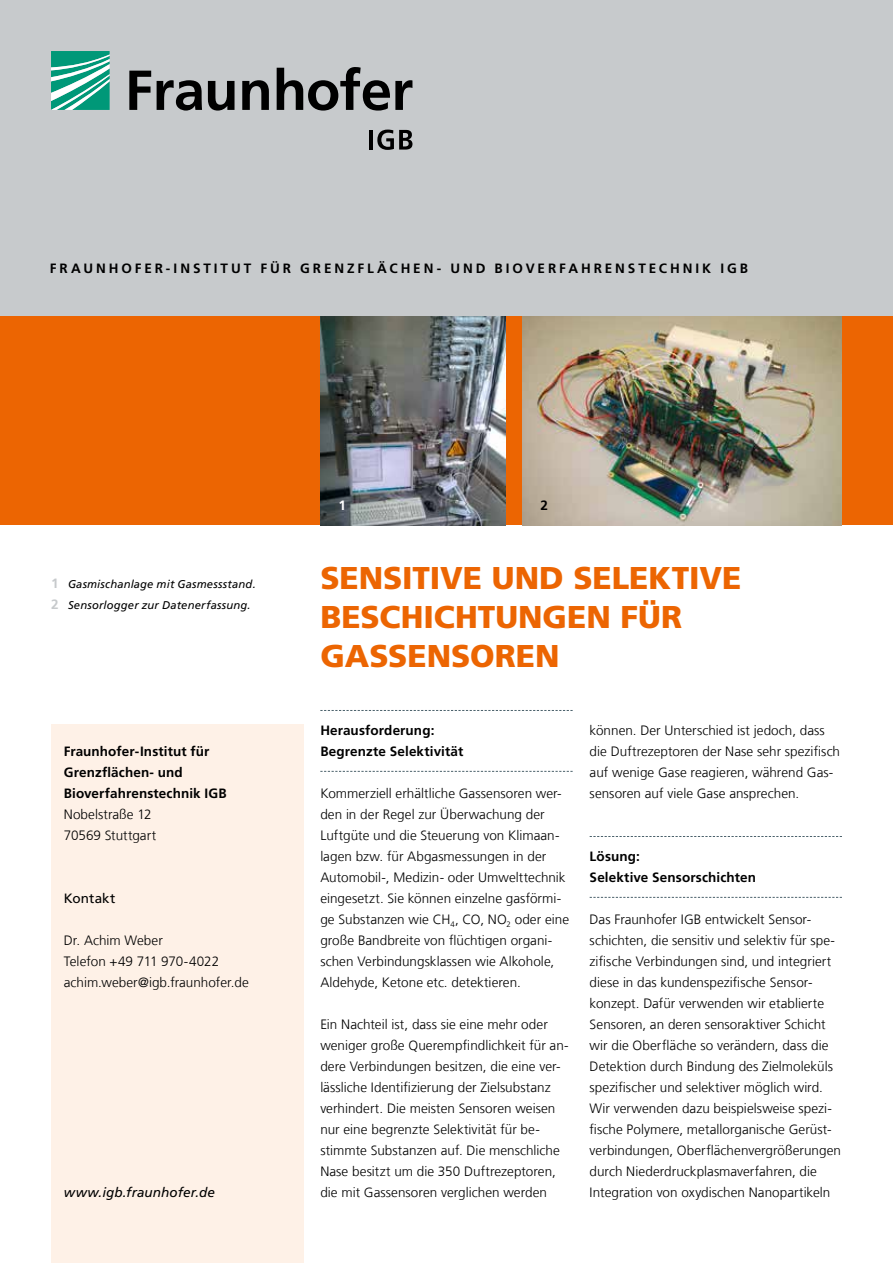
<style>
.page{position:relative;width:893px;height:1263px;background:#fff}
.page>*{position:absolute;margin:0;border:0;box-sizing:border-box;transform-origin:0 0}
.t1{font:900 31.5px/39px "Frutiger LT Com";color:#ec6502}
.t2{font:300 13.5px/21px "Frutiger LT Com";letter-spacing:.005em;color:#000}
.t3{font:700 13.5px/21px "Frutiger LT Com";letter-spacing:.01em;color:#000}
.t4{font:700 13.5px "Frutiger LT Com";letter-spacing:.215em;color:#000}
.t5{font:italic 13.5px "Frutiger LT Com";letter-spacing:.01em;color:#000}
.t6{font:13.5px "Frutiger LT Com";letter-spacing:.01em;color:#000}
.t7{font:700 13.5px "Frutiger LT Com";color:#fff}
.t8{font:italic 11.25px/21px "Frutiger LT Com";letter-spacing:.015em;color:#000}
.s1{font-weight:700;font-style:normal;font-size:13.5px;color:#c7cacc}
</style>
<div class="page">
<div style="left:0;top:315px;width:893px;height:210px;background:#ec6502"></div>
<img style="left:320px;top:315px;width:185px;height:210px">
<img style="left:522px;top:315px;width:320px;height:210px">
<div style="left:0;top:0;width:893px;height:315px;background:#c7cacc"></div>
<svg style="left:320px;top:710px;width:253px;height:1px"></svg>
<svg style="left:320px;top:771px;width:253px;height:1px"></svg>
<svg style="left:590px;top:836px;width:252px;height:1px"></svg>
<svg style="left:590px;top:897px;width:252px;height:1px"></svg>
<div style="left:51px;top:724px;width:252px;height:539px;background:#fef1e7"></div>
<svg style="left:51px;top:51px;width:59px;height:59px;background:#4bb59f"></svg>
<svg style="left:129px;top:67px;width:283px;height:44px"></svg>
<hr style="left:369px;top:130px;width:4px;height:20px;background:#000">
<svg style="left:377px;top:130px;width:35px;height:20px"></svg>
<p class="t4" style="left:50px;top:260px;width:700px">FRAUNHOFER-INSTITUT FÜR GRENZFLÄCHEN- UND BIOVERFAHRENSTECHNIK IGB</p>
<p class="t8" style="left:51px;top:574px;width:206px"><span class="s1">1</span> Gasmischanlage mit Gasmessstand.<br><span class="s1">2</span> Sensorlogger zur Datenerfassung.</p>
<p class="t3" style="left:64px;top:741px;width:164px">Fraunhofer-Institut für<br>Grenzflächen- und<br>Bioverfahrenstechnik IGB</p>
<p class="t2" style="left:64px;top:804px;width:94px">Nobelstraße 12<br>70569 Stuttgart</p>
<p class="t6" style="left:64px;top:890px;width:53px">Kontakt</p>
<p class="t2" style="left:64px;top:930px;width:186px">Dr. Achim Weber<br>Telefon +49 711 970-4022 achim.weber@igb.fraunhofer.de</p>
<p class="t5" style="left:64px;top:1184px;width:153px">www.igb.fraunhofer.de</p>
<p class="t7" style="left:338px;top:497px;width:9px">1</p>
<p class="t3" style="left:540px;top:495px;width:9px">2</p>
<h1 class="t1" style="left:320px;top:558px;width:423px">SENSITIVE UND SELEKTIVE<br>BESCHICHTUNGEN FÜR<br>GASSENSOREN</h1>
<p class="t3" style="left:320px;top:720px;width:145px">Herausforderung:<br>Begrenzte Selektivität</p>
<p class="t2" style="left:320px;top:783px;width:250px">Kommerziell erhältliche Gassensoren wer&shy;den in der Regel zur Überwachung der Luftgüte und die Steuerung von Klimaan&shy;lagen bzw. für Abgasmessungen in der Automobil-, Medizin- oder Umwelttechnik eingesetzt. Sie können einzelne gasförmi&shy;ge Substanzen wie CH<sub>4</sub>, CO, NO<sub>2</sub> oder eine große Bandbreite von flüchtigen organi&shy;schen Verbindungsklassen wie Alkohole, Aldehyde, Ketone etc. detektieren.</p>
<p class="t2" style="left:320px;top:1014px;width:250px">Ein Nachteil ist, dass sie eine mehr oder weniger große Querempfindlichkeit für an&shy;dere Verbindungen besitzen, die eine ver&shy;lässliche Identifizierung der Zielsubstanz verhindert. Die meisten Sensoren weisen nur eine begrenzte Selektivität für be&shy;stimmte Substanzen auf. Die menschliche Nase besitzt um die 350 Duftrezeptoren, die mit Gassensoren verglichen werden</p>
<p class="t2" style="left:590px;top:720px;width:252px">können. Der Unterschied ist jedoch, dass die Duftrezeptoren der Nase sehr spezifisch auf wenige Gase reagieren, während Gas&shy;sensoren auf viele Gase ansprechen.</p>
<p class="t3" style="left:590px;top:846px;width:168px">Lösung:<br>Selektive Sensorschichten</p>
<p class="t2" style="left:590px;top:909px;width:253px">Das Fraunhofer IGB entwickelt Sensor&shy;schichten, die sensitiv und selektiv für spe&shy;zifische Verbindungen sind, und integriert diese in das kundenspezifische Sensor&shy;konzept. Dafür verwenden wir etablierte Sensoren, an deren sensoraktiver Schicht wir die Oberfläche so verändern, dass die Detektion durch Bindung des Zielmoleküls spezifischer und selektiver möglich wird.<br>Wir verwenden dazu beispielsweise spezi&shy;fische Polymere, metallorganische Gerüst&shy;verbindungen, Oberflächenvergrößerungen durch Niederdruckplasmaverfahren, die Integration von oxydischen Nanopartikeln</p>
</div>
